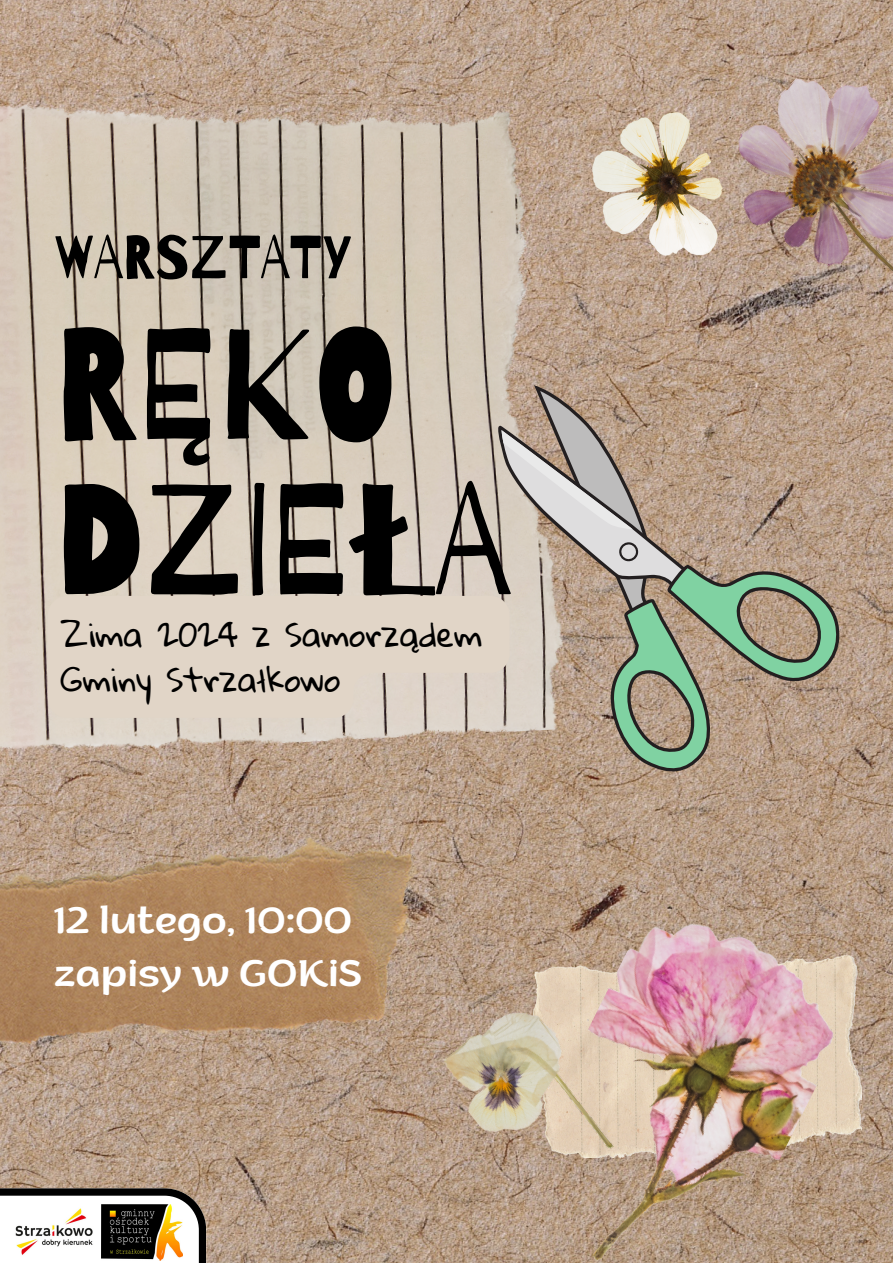
<style>
.page{position:relative;width:893px;height:1263px;background:#fff}
.page>*{position:absolute;margin:0;border:0;box-sizing:border-box;transform-origin:0 0}
.t1{font:157.35px/155.2px "Barriecito";color:#000}
.t2{font:60.68px "Barriecito";color:#000}
.t3{font:37.5px/52.3px "ZT Arturo";color:#fff}
.t4{font:32.25px "Gloria Hallelujah";color:#000}
</style>
<div class="page">
<img style="left:0;top:0;width:893px;height:1263px">
<img style="left:0;top:72px;width:573px;height:691px">
<img style="left:592px;top:113px;width:110px;height:143px">
<img style="left:497px;top:893px;width:364px;height:370px">
<img style="left:702px;top:46px;width:191px;height:311px">
<img style="left:432px;top:994px;width:202px;height:210px">
<img style="left:0;top:835px;width:418px;height:217px">
<svg style="left:457px;top:385px;width:326px;height:399px;background:#baa28d"></svg>
<svg style="left:456px;top:425px;width:417px;height:269px;background:#bda897"></svg>
<svg style="left:476px;top:391px;width:375px;height:389px;background:#afa38f"></svg>
<div style="left:48px;top:596px;width:461px;height:122px;background:#e1d5c7"></div>
<svg style="left:0;top:1188px;width:206px;height:75px"></svg>
<img style="left:7px;top:1204px;width:175px;height:56px">
<p class="t2" style="left:54px;top:220px;width:299px">WARSZTATY</p>
<p class="t1" style="left:54px;top:304px;width:457px">RĘKO<br>DZIEŁA</p>
<h3 class="t4" style="left:61px;top:617px;width:423px">Zima 2024 z Samorządem</h3>
<p class="t4" style="left:61px;top:662px;width:281px">Gminy Strzałkowo</p>
<p class="t3" style="left:54px;top:899px;width:310px">12 lutego, 10:00 zapisy w GOKiS</p>
</div>
